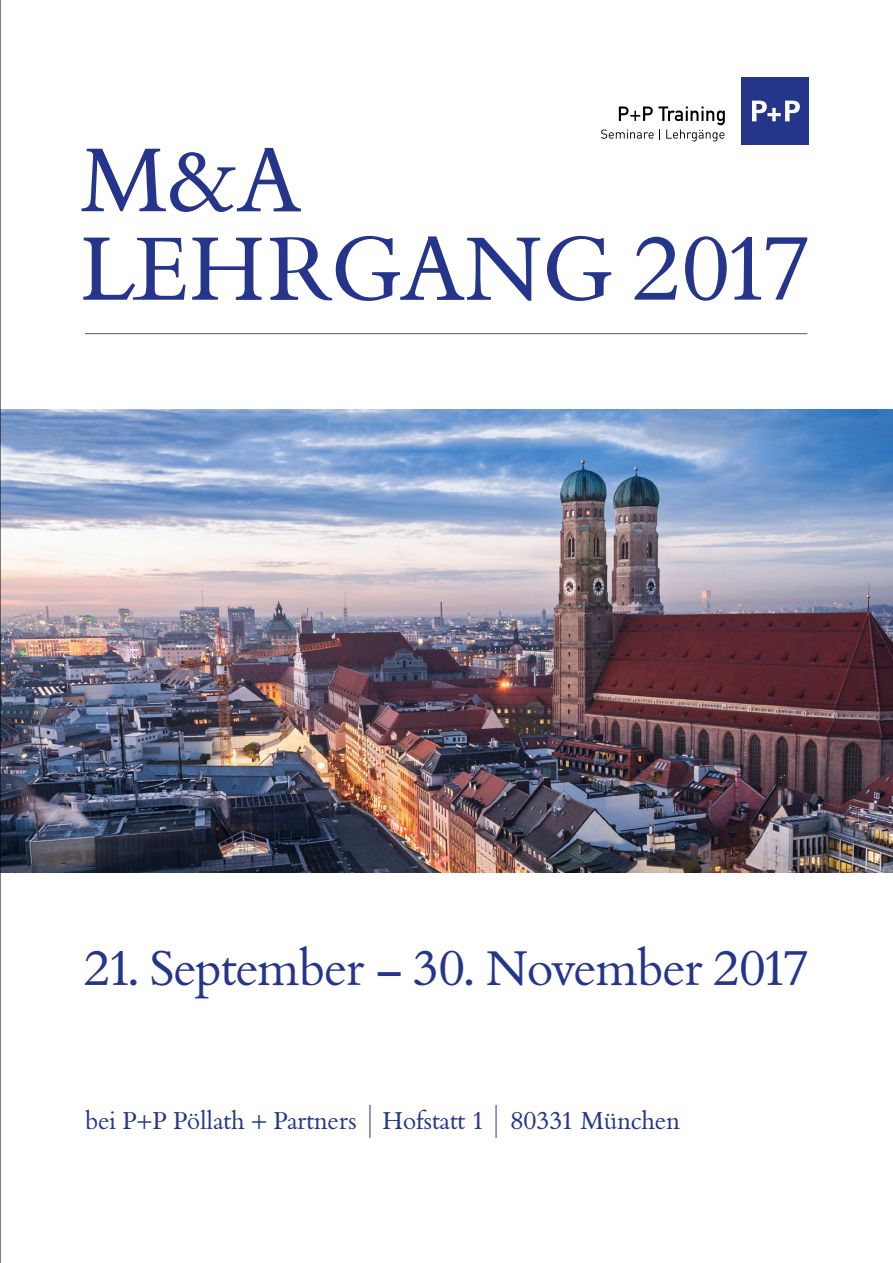
<style>
.page{position:relative;width:893px;height:1263px;background:#fff}
.page>*{position:absolute;margin:0;border:0;box-sizing:border-box;transform-origin:0 0}
.t1{font:88.5px/88.5px "Bembo BQ";letter-spacing:-.01em;color:#26358c}
.t2{font:48px "Bembo BQ";letter-spacing:-.015em;color:#26358c}
.t3{font:24px "Bembo BQ";color:#26358c}
</style>
<div class="page">
<img style="left:1px;top:409px;width:892px;height:464px">
<hr style="left:85px;top:333px;width:722px;height:1px;background:#575756">
<div style="left:741px;top:77px;width:67px;height:68px;background:#26358c"></div>
<svg style="left:752px;top:101px;width:48px;height:20px"></svg>
<svg style="left:601px;top:106px;width:124px;height:35px"></svg>
<hr style="left:0;top:0;width:1px;height:1263px;background:#000">
<hr style="left:370px;top:1105px;width:1px;height:33px;background:#26358c">
<hr style="left:496px;top:1105px;width:1px;height:33px;background:#26358c">
<h1 class="t1" style="left:80px;top:140px;width:732px">M&amp;A<br>LEHRGANG 2017</h1>
<h2 class="t2" style="left:85px;top:942px;width:726px">21. September – 30. November 2017</h2>
<p class="t3" style="left:85px;top:1107px;width:596px">bei P+P Pöllath + Partners Hofstatt 1 80331 München</p>
</div>
